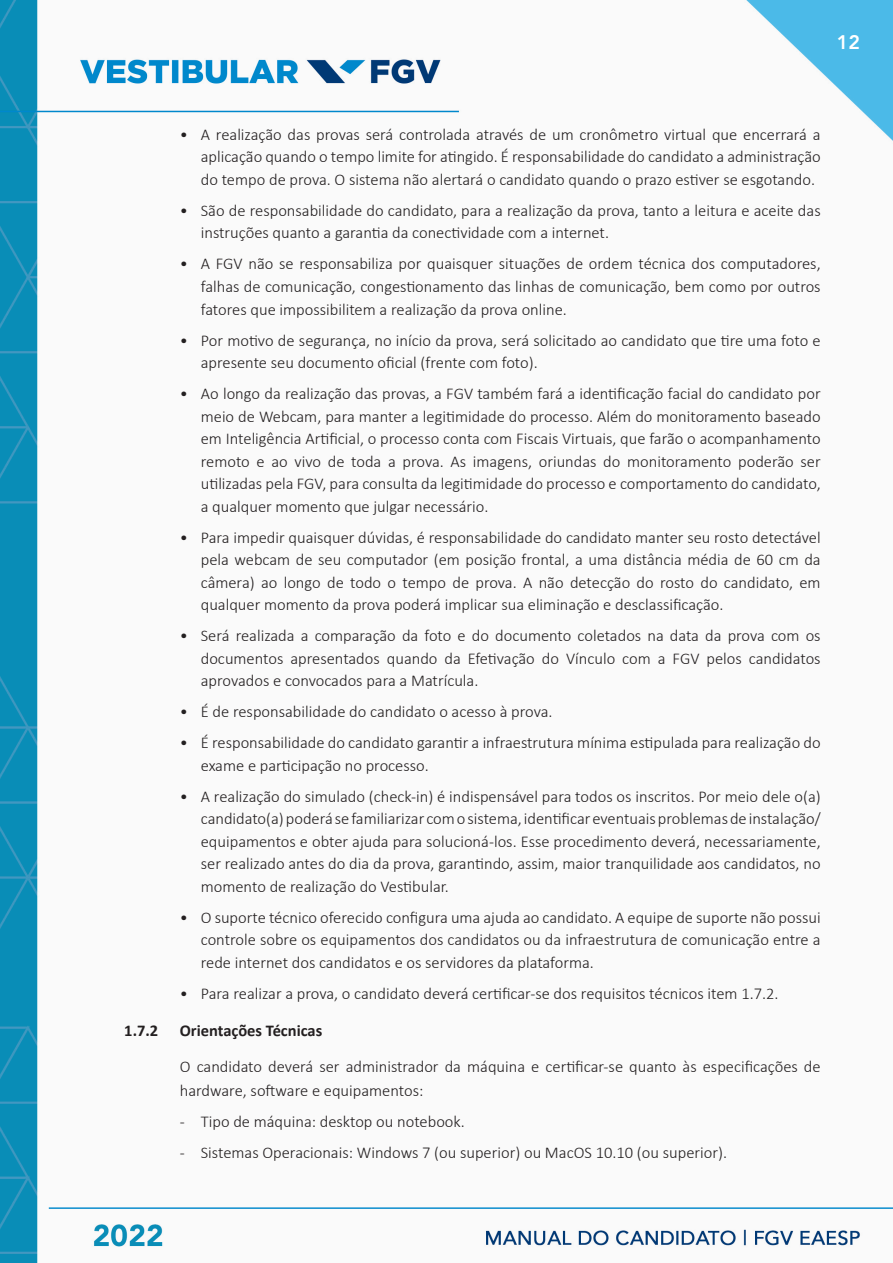
<style>
.page{position:relative;width:893px;height:1263px;background:#fff}
.page>*{position:absolute;margin:0;border:0;box-sizing:border-box;transform-origin:0 0}
.t1{font:800 19.5px "Avenir LT Std";color:#fff}
.t2{font:300 16.5px/22.5px "Calibri";color:#231f20;text-align:justify}
.t3{font:700 16.5px "Calibri";color:#231f20}
</style>
<div class="page">
<img style="left:0;top:0;width:893px;height:1262px">
<p class="t1" style="left:837px;top:30px;width:25px">12</p>
<p class="t2" style="left:201px;top:123px;width:621px;text-indent:-21px">• A realização das provas será controlada através de um cronômetro virtual que encerrará a aplicação quando o tempo limite for atingido. É responsabilidade do candidato a administração do tempo de prova. O sistema não alertará o candidato quando o prazo estiver se esgotando.</p>
<p class="t2" style="left:201px;top:199px;width:621px;text-indent:-21px">• São de responsabilidade do candidato, para a realização da prova, tanto a leitura e aceite das instruções quanto a garantia da conectividade com a internet.</p>
<p class="t2" style="left:201px;top:253px;width:621px;text-indent:-21px">• A FGV não se responsabiliza por quaisquer situações de ordem técnica dos computadores, falhas de comunicação, congestionamento das linhas de comunicação, bem como por outros fatores que impossibilitem a realização da prova online.</p>
<p class="t2" style="left:201px;top:329px;width:621px;text-indent:-21px">• Por motivo de segurança, no início da prova, será solicitado ao candidato que tire uma foto e apresente seu documento oficial (frente com foto).</p>
<p class="t2" style="left:201px;top:382px;width:621px;text-indent:-21px">• Ao longo da realização das provas, a FGV também fará a identificação facial do candidato por meio de Webcam, para manter a legitimidade do processo. Além do monitoramento baseado em Inteligência Artificial, o processo conta com Fiscais Virtuais, que farão o acompanhamento remoto e ao vivo de toda a prova. As imagens, oriundas do monitoramento poderão ser utilizadas pela FGV, para consulta da legitimidade do processo e comportamento do candidato, a qualquer momento que julgar necessário.</p>
<p class="t2" style="left:201px;top:526px;width:621px;text-indent:-21px">• Para impedir quaisquer dúvidas, é responsabilidade do candidato manter seu rosto detectável pela webcam de seu computador (em posição frontal, a uma distância média de 60 cm da câmera) ao longo de todo o tempo de prova. A não detecção do rosto do candidato, em qualquer momento da prova poderá implicar sua eliminação e desclassificação.</p>
<p class="t2" style="left:201px;top:624px;width:621px;text-indent:-21px">• Será realizada a comparação da foto e do documento coletados na data da prova com os documentos apresentados quando da Efetivação do Vínculo com a FGV pelos candidatos aprovados e convocados para a Matrícula.</p>
<p class="t2" style="left:180px;top:700px;width:374px">• É de responsabilidade do candidato o acesso à prova.</p>
<p class="t2" style="left:201px;top:731px;width:621px;text-indent:-21px">• É responsabilidade do candidato garantir a infraestrutura mínima estipulada para realização do exame e participação no processo.</p>
<p class="t2" style="left:201px;top:785px;width:621px;text-indent:-21px">• A realização do simulado (check-in) é indispensável para todos os inscritos. Por meio dele o(a) candidato(a) poderá se familiarizar com o sistema, identificar eventuais problemas de instalação/ equipamentos e obter ajuda para solucioná-los. Esse procedimento deverá, necessariamente, ser realizado antes do dia da prova, garantindo, assim, maior tranquilidade aos candidatos, no momento de realização do Vestibular.</p>
<p class="t2" style="left:201px;top:906px;width:621px;text-indent:-21px">• O suporte técnico oferecido configura uma ajuda ao candidato. A equipe de suporte não possui controle sobre os equipamentos dos candidatos ou da infraestrutura de comunicação entre a rede internet dos candidatos e os servidores da plataforma.</p>
<p class="t2" style="left:180px;top:982px;width:600px">• Para realizar a prova, o candidato deverá certificar-se dos requisitos técnicos item 1.7.2.</p>
<p class="t3" style="left:124px;top:1018px;width:35px">1.7.2</p>
<p class="t3" style="left:180px;top:1018px;width:144px">Orientações Técnicas</p>
<p class="t2" style="left:180px;top:1055px;width:642px;line-height:24px">O candidato deverá ser administrador da máquina e certificar-se quanto às especificações de hardware, software e equipamentos:</p>
<p class="t2" style="left:180px;top:1110px;width:287px">- Tipo de máquina: desktop ou notebook.</p>
<p class="t2" style="left:180px;top:1141px;width:549px">- Sistemas Operacionais: Windows 7 (ou superior) ou MacOS 10.10 (ou superior).</p>
</div>
